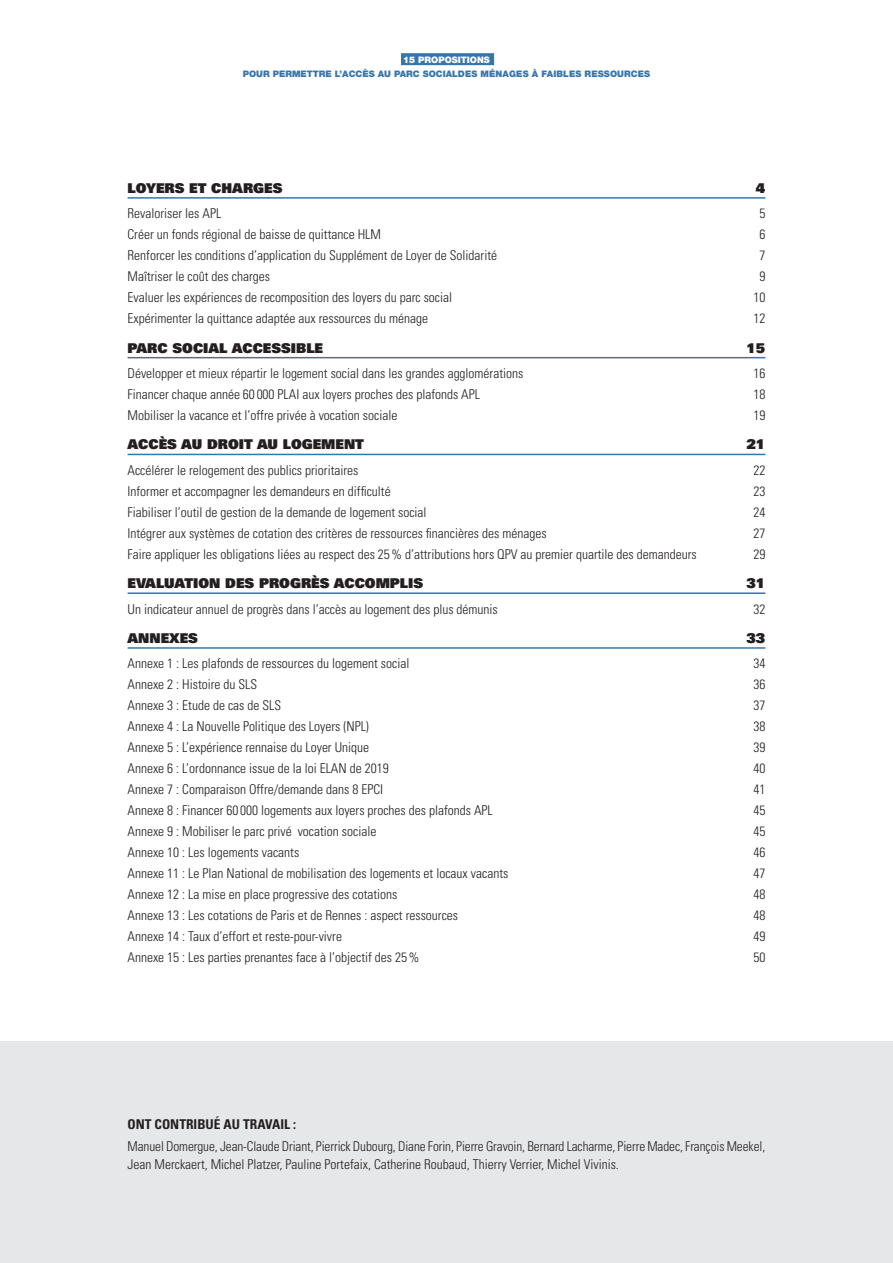
<style>
.page{position:relative;width:893px;height:1263px;background:#fff}
.page>*{position:absolute;margin:0;border:0;box-sizing:border-box;transform-origin:0 0}
.t1{font:300 condensed 13.5px/18px "Univers";color:#231f20}
.t2{font:900 13.5px "Univers";color:#231f20}
.t3{font:700 condensed 13.5px "Univers";color:#231f20}
.t4{font:900 9px "Helvetica Neue";color:#3676ae}
.t5{font:900 9px "Helvetica Neue";color:#fff}
</style>
<div class="page">
<div style="left:401px;top:53px;width:93px;height:12px;background:#3676ae"></div>
<hr style="left:128px;top:197px;width:637px;height:2px;background:#3676ae">
<hr style="left:128px;top:357px;width:637px;height:1px;background:#3676ae">
<hr style="left:128px;top:454px;width:637px;height:1px;background:#3676ae">
<hr style="left:128px;top:592px;width:637px;height:2px;background:#3676ae">
<hr style="left:128px;top:647px;width:637px;height:2px;background:#3676ae">
<div style="left:0;top:1042px;width:893px;height:221px;background:#e6e7e9"></div>
<p class="t5" style="left:403px;top:54px;width:88px">15 PROPOSITIONS</p>
<p class="t4" style="left:243px;top:68px;width:409px">POUR PERMETTRE L’ACCÈS AU PARC SOCIALDES MÉNAGES À FAIBLES RESSOURCES</p>
<p class="t2" style="left:128px;top:179px;width:156px">LOYERS ET CHARGES</p>
<p class="t2" style="left:756px;top:179px;width:11px">4</p>
<p class="t1" style="left:128px;top:204px;width:95px">Revaloriser les APL</p>
<p class="t1" style="left:759px;top:204px;width:7px">5</p>
<p class="t1" style="left:128px;top:225px;width:255px">Créer un fonds régional de baisse de quittance HLM</p>
<p class="t1" style="left:759px;top:225px;width:7px">6</p>
<p class="t1" style="left:128px;top:246px;width:371px">Renforcer les conditions d’application du Supplément de Loyer de Solidarité</p>
<p class="t1" style="left:759px;top:246px;width:7px">7</p>
<p class="t1" style="left:128px;top:267px;width:144px">Maîtriser le coût des charges</p>
<p class="t1" style="left:759px;top:267px;width:7px">9</p>
<p class="t1" style="left:128px;top:288px;width:326px">Evaluer les expériences de recomposition des loyers du parc social</p>
<p class="t1" style="left:753px;top:288px;width:13px">10</p>
<p class="t1" style="left:128px;top:309px;width:302px">Expérimenter la quittance adaptée aux ressources du ménage</p>
<p class="t1" style="left:753px;top:309px;width:13px">12</p>
<p class="t2" style="left:128px;top:339px;width:197px">PARC SOCIAL ACCESSIBLE</p>
<p class="t2" style="left:746px;top:339px;width:21px">15</p>
<p class="t1" style="left:128px;top:364px;width:397px">Développer et mieux répartir le logement social dans les grandes agglomérations</p>
<p class="t1" style="left:753px;top:364px;width:13px">16</p>
<p class="t1" style="left:128px;top:385px;width:354px">Financer chaque année 60 000 PLAI aux loyers proches des plafonds APL</p>
<p class="t1" style="left:753px;top:385px;width:13px">18</p>
<p class="t1" style="left:128px;top:406px;width:271px">Mobiliser la vacance et l’offre privée à vocation sociale</p>
<p class="t1" style="left:753px;top:406px;width:13px">19</p>
<p class="t2" style="left:128px;top:436px;width:238px">ACCÈS AU DROIT AU LOGEMENT</p>
<p class="t2" style="left:746px;top:436px;width:21px">21</p>
<p class="t1" style="left:128px;top:461px;width:232px">Accélérer le relogement des publics prioritaires</p>
<p class="t1" style="left:753px;top:461px;width:13px">22</p>
<p class="t1" style="left:128px;top:482px;width:265px">Informer et accompagner les demandeurs en difficulté</p>
<p class="t1" style="left:753px;top:482px;width:13px">23</p>
<p class="t1" style="left:128px;top:503px;width:301px">Fiabiliser l’outil de gestion de la demande de logement social</p>
<p class="t1" style="left:753px;top:503px;width:13px">24</p>
<p class="t1" style="left:128px;top:524px;width:421px">Intégrer aux systèmes de cotation des critères de ressources financières des ménages</p>
<p class="t1" style="left:753px;top:524px;width:13px">27</p>
<p class="t1" style="left:128px;top:545px;width:571px">Faire appliquer les obligations liées au respect des 25% d’attributions hors QPV au premier quartile des demandeurs</p>
<p class="t1" style="left:753px;top:545px;width:13px">29</p>
<p class="t2" style="left:128px;top:574px;width:297px">EVALUATION DES PROGRÈS ACCOMPLIS</p>
<p class="t2" style="left:746px;top:574px;width:21px">31</p>
<p class="t1" style="left:128px;top:600px;width:372px">Un indicateur annuel de progrès dans l’accès au logement des plus démunis</p>
<p class="t1" style="left:753px;top:600px;width:13px">32</p>
<p class="t2" style="left:128px;top:629px;width:72px">ANNEXES</p>
<p class="t2" style="left:746px;top:629px;width:21px">33</p>
<p class="t1" style="left:128px;top:654px;width:283px">Annexe 1 : Les plafonds de ressources du logement social</p>
<p class="t1" style="left:753px;top:654px;width:13px">34</p>
<p class="t1" style="left:128px;top:675px;width:131px">Annexe 2 : Histoire du SLS</p>
<p class="t1" style="left:753px;top:675px;width:13px">36</p>
<p class="t1" style="left:128px;top:696px;width:155px">Annexe 3 : Etude de cas de SLS</p>
<p class="t1" style="left:753px;top:696px;width:13px">37</p>
<p class="t1" style="left:128px;top:717px;width:243px">Annexe 4 : La Nouvelle Politique des Loyers (NPL)</p>
<p class="t1" style="left:753px;top:717px;width:13px">38</p>
<p class="t1" style="left:128px;top:738px;width:243px">Annexe 5 : L’expérience rennaise du Loyer Unique</p>
<p class="t1" style="left:753px;top:738px;width:13px">39</p>
<p class="t1" style="left:128px;top:759px;width:263px">Annexe 6 : L’ordonnance issue de la loi ELAN de 2019</p>
<p class="t1" style="left:753px;top:759px;width:13px">40</p>
<p class="t1" style="left:128px;top:780px;width:257px">Annexe 7 : Comparaison Offre/demande dans 8 EPCI</p>
<p class="t1" style="left:753px;top:780px;width:13px">41</p>
<p class="t1" style="left:128px;top:801px;width:367px">Annexe 8 : Financer 60 000 logements aux loyers proches des plafonds APL</p>
<p class="t1" style="left:753px;top:801px;width:13px">45</p>
<p class="t1" style="left:128px;top:822px;width:250px">Annexe 9 : Mobiliser le parc privé vocation sociale</p>
<p class="t1" style="left:753px;top:822px;width:13px">45</p>
<p class="t1" style="left:128px;top:843px;width:173px">Annexe 10 : Les logements vacants</p>
<p class="t1" style="left:753px;top:843px;width:13px">46</p>
<p class="t1" style="left:128px;top:864px;width:382px">Annexe 11 : Le Plan National de mobilisation des logements et locaux vacants</p>
<p class="t1" style="left:753px;top:864px;width:13px">47</p>
<p class="t1" style="left:128px;top:885px;width:271px">Annexe 12 : La mise en place progressive des cotations</p>
<p class="t1" style="left:753px;top:885px;width:13px">48</p>
<p class="t1" style="left:128px;top:906px;width:332px">Annexe 13 : Les cotations de Paris et de Rennes : aspect ressources</p>
<p class="t1" style="left:753px;top:906px;width:13px">48</p>
<p class="t1" style="left:128px;top:927px;width:216px">Annexe 14 : Taux d’effort et reste-pour-vivre</p>
<p class="t1" style="left:753px;top:927px;width:13px">49</p>
<p class="t1" style="left:128px;top:948px;width:293px">Annexe 15 : Les parties prenantes face à l’objectif des 25%</p>
<p class="t1" style="left:753px;top:948px;width:13px">50</p>
<p class="t3" style="left:128px;top:1116px;width:170px">ONT CONTRIBUÉ AU TRAVAIL :</p>
<p class="t1" style="left:128px;top:1137px;width:639px">Manuel Domergue, Jean-Claude Driant, Pierrick Dubourg, Diane Forin, Pierre Gravoin, Bernard Lacharme, Pierre Madec, François Meekel,<br>Jean Merckaert, Michel Platzer, Pauline Portefaix, Catherine Roubaud, Thierry Verrier, Michel Vivinis.</p>
</div>
